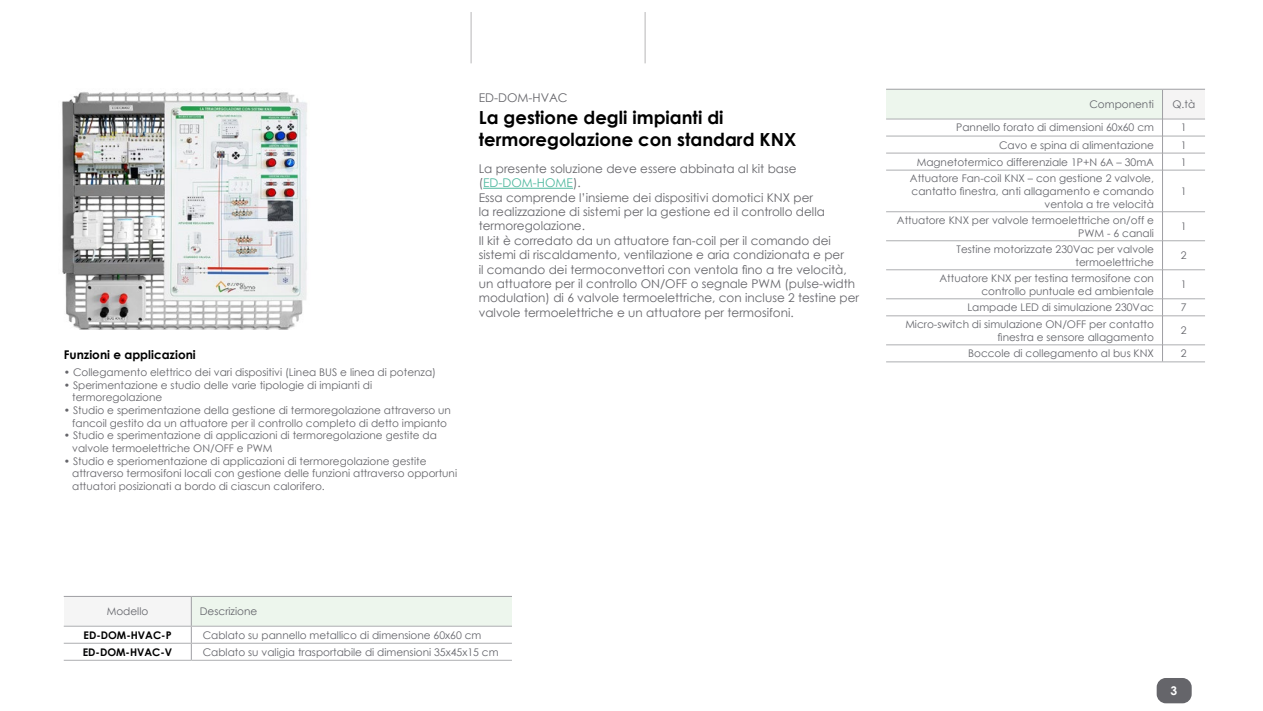
<style>
.page{position:relative;width:1263px;height:711px;background:#fff}
.page>*{position:absolute;margin:0;border:0;box-sizing:border-box;transform-origin:0 0}
.t1{font:700 18px/21.6px "Century Gothic";color:#000}
.t2{font:12px/14.4px "Century Gothic";color:#65656a}
.t3{font:700 12px "Century Gothic";color:#000}
.t4{font:700 12px "Century Gothic";color:#fff}
.t5{font:10.5px/12.6px "Century Gothic";color:#64656b;text-align:right}
.t6{font:10.5px/12.6px "Century Gothic";color:#65656a}
.t7{font:700 10.5px "Century Gothic";color:#000}
.t8{font:10.5px "Century Gothic";color:#63646a}
.s1{color:#4eb89e}
</style>
<div class="page">
<img style="left:62px;top:92px;width:245px;height:237px">
<hr style="left:483px;top:188px;width:90px;height:1px;background:#4eb89e">
<div style="left:886px;top:89px;width:276px;height:30px;background:#edf6ed"></div>
<div style="left:1162px;top:89px;width:43px;height:30px;background:#f5f4f4"></div>
<hr style="left:886px;top:119px;width:276px;height:1px;background:#adaeb1">
<hr style="left:1163px;top:119px;width:42px;height:1px;background:#adaeb1">
<hr style="left:886px;top:136px;width:276px;height:1px;background:#adaeb1">
<hr style="left:1163px;top:136px;width:42px;height:1px;background:#adaeb1">
<hr style="left:886px;top:153px;width:276px;height:1px;background:#adaeb1">
<hr style="left:1163px;top:153px;width:42px;height:1px;background:#adaeb1">
<hr style="left:886px;top:170px;width:276px;height:1px;background:#adaeb1">
<hr style="left:1163px;top:170px;width:42px;height:1px;background:#adaeb1">
<hr style="left:886px;top:211px;width:276px;height:1px;background:#adaeb1">
<hr style="left:1163px;top:211px;width:42px;height:1px;background:#adaeb1">
<hr style="left:886px;top:240px;width:276px;height:1px;background:#adaeb1">
<hr style="left:1163px;top:240px;width:42px;height:1px;background:#adaeb1">
<hr style="left:886px;top:269px;width:276px;height:1px;background:#adaeb1">
<hr style="left:1163px;top:269px;width:42px;height:1px;background:#adaeb1">
<hr style="left:886px;top:298px;width:276px;height:1px;background:#adaeb1">
<hr style="left:1163px;top:298px;width:42px;height:1px;background:#adaeb1">
<hr style="left:886px;top:315px;width:276px;height:1px;background:#adaeb1">
<hr style="left:1163px;top:315px;width:42px;height:1px;background:#adaeb1">
<hr style="left:886px;top:344px;width:276px;height:1px;background:#adaeb1">
<hr style="left:1163px;top:344px;width:42px;height:1px;background:#adaeb1">
<hr style="left:886px;top:361px;width:276px;height:1px;background:#adaeb1">
<hr style="left:1162px;top:361px;width:43px;height:1px;background:#adaeb1">
<hr style="left:886px;top:89px;width:276px;height:1px;background:#9f9fa3">
<hr style="left:1162px;top:89px;width:43px;height:1px;background:#9f9fa3">
<hr style="left:1162px;top:89px;width:1px;height:30px;background:#9f9fa3">
<svg style="left:1162px;top:119px;width:1px;height:51px"></svg>
<hr style="left:1162px;top:170px;width:1px;height:41px;background:#9f9fa3">
<svg style="left:1162px;top:211px;width:1px;height:150px"></svg>
<div style="left:64px;top:596px;width:127px;height:29px;background:#f5f5f5"></div>
<div style="left:191px;top:596px;width:321px;height:29px;background:#edf6ed"></div>
<svg style="left:191px;top:596px;width:1px;height:63px"></svg>
<hr style="left:64px;top:625px;width:127px;height:1px;background:#adaeb1">
<hr style="left:191px;top:625px;width:321px;height:1px;background:#adaeb1">
<hr style="left:64px;top:642px;width:127px;height:1px;background:#adaeb1">
<hr style="left:191px;top:642px;width:321px;height:1px;background:#adaeb1">
<hr style="left:64px;top:659px;width:127px;height:1px;background:#adaeb1">
<hr style="left:191px;top:659px;width:321px;height:1px;background:#adaeb1">
<hr style="left:64px;top:595px;width:127px;height:1px;background:#9f9fa3">
<hr style="left:191px;top:595px;width:321px;height:1px;background:#9f9fa3">
<div style="left:1157px;top:678px;width:34px;height:24px;background:#65656a;border-radius:9px"></div>
<div style="left:1157px;top:677px;width:35px;height:25px;border:2px solid #65656a;border-radius:9px"></div>
<hr style="left:471px;top:12px;width:1px;height:51px;background:#b7b6b8">
<hr style="left:645px;top:12px;width:1px;height:51px;background:#b7b6b8">
<p class="t2" style="left:479px;top:91px;width:90px">ED-DOM-HVAC</p>
<h1 class="t1" style="left:479px;top:106px;width:319px">La gestione degli impianti di termoregolazione con standard KNX</h1>
<p class="t2" style="left:479px;top:161px;width:382px">La presente soluzione deve essere abbinata al kit base (<span class="s1">ED-DOM-HOME</span>).<br>Essa comprende l’insieme dei dispositivi domotici KNX per<br>la realizzazione di sistemi per la gestione ed il controllo della termoregolazione.<br>Il kit è corredato da un attuatore fan-coil per il comando dei sistemi di riscaldamento, ventilazione e aria condizionata e per<br>il comando dei termoconvettori con ventola fino a tre velocità, un attuatore per il controllo ON/OFF o segnale PWM (pulse-width modulation) di 6 valvole termoelettriche, con incluse 2 testine per valvole termoelettriche e un attuatore per termosifoni.</p>
<p class="t5" style="left:1089px;top:98px;width:66px">Componenti</p>
<p class="t5" style="left:1172px;top:98px;width:24px">Q.tà</p>
<p class="t5" style="left:956px;top:121px;width:199px">Pannello forato di dimensioni 60x60 cm</p>
<p class="t5" style="left:1181px;top:121px;width:7px">1</p>
<p class="t5" style="left:999px;top:138px;width:156px">Cavo e spina di alimentazione</p>
<p class="t5" style="left:1181px;top:138px;width:7px">1</p>
<p class="t5" style="left:917px;top:155px;width:239px">Magnetotermico differenziale 1P+N 6A – 30mA</p>
<p class="t5" style="left:1181px;top:155px;width:7px">1</p>
<p class="t5" style="left:910px;top:172px;width:246px">Attuatore Fan-coil KNX – con gestione 2 valvole, cantatto finestra, anti allagamento e comando ventola a tre velocità</p>
<p class="t5" style="left:1181px;top:184px;width:7px">1</p>
<p class="t5" style="left:897px;top:213px;width:259px">Attuatore KNX per valvole termoelettriche on/off e<br>PWM - 6 canali</p>
<p class="t5" style="left:1181px;top:220px;width:7px">1</p>
<p class="t5" style="left:956px;top:242px;width:199px">Testine motorizzate 230Vac per valvole termoelettriche</p>
<p class="t5" style="left:1181px;top:249px;width:7px">2</p>
<p class="t5" style="left:939px;top:271px;width:216px">Attuatore KNX per testina termosifone con controllo puntuale ed ambientale</p>
<p class="t5" style="left:1181px;top:278px;width:7px">1</p>
<p class="t5" style="left:967px;top:301px;width:188px">Lampade LED di simulazione 230Vac</p>
<p class="t5" style="left:1181px;top:301px;width:7px">7</p>
<p class="t5" style="left:905px;top:317px;width:250px">Micro-switch di simulazione ON/OFF per contatto finestra e sensore allagamento</p>
<p class="t5" style="left:1181px;top:324px;width:7px">2</p>
<p class="t3" style="left:64px;top:345px;width:133px">Funzioni e applicazioni</p>
<p class="t5" style="left:968px;top:347px;width:187px">Boccole di collegamento al bus KNX</p>
<p class="t5" style="left:1181px;top:347px;width:7px">2</p>
<p class="t6" style="left:64px;top:366px;width:374px">• Collegamento elettrico dei vari dispositivi (Linea BUS e linea di potenza)</p>
<p class="t6" style="left:72px;top:378px;width:301px;text-indent:-9px">• Sperimentazione e studio delle varie tipologie di impianti di termoregolazione</p>
<p class="t6" style="left:64px;top:403px;width:389px;text-align:center">• Studio e sperimentazione della gestione di termoregolazione attraverso un fancoil gestito da un attuatore per il controllo completo di detto impianto</p>
<p class="t6" style="left:72px;top:429px;width:366px;text-indent:-9px">• Studio e sperimentazione di applicazioni di termoregolazione gestite da valvole termoelettriche ON/OFF e PWM</p>
<p class="t6" style="left:72px;top:454px;width:386px;text-indent:-9px">• Studio e speriomentazione di applicazioni di termoregolazione gestite attraverso termosifoni locali con gestione delle funzioni attraverso opportuni attuatori posizionati a bordo di ciascun calorifero.</p>
<p class="t5" style="left:107px;top:604px;width:43px">Modello</p>
<p class="t8" style="left:200px;top:603px;width:59px">Descrizione</p>
<p class="t7" style="left:84px;top:626px;width:89px">ED-DOM-HVAC-P</p>
<p class="t5" style="left:203px;top:628px;width:280px">Cablato su pannello metallico di dimensione 60x60 cm</p>
<p class="t7" style="left:83px;top:643px;width:91px">ED-DOM-HVAC-V</p>
<p class="t5" style="left:203px;top:645px;width:297px">Cablato su valigia trasportabile di dimensioni 35x45x15 cm</p>
<p class="t4" style="left:1170px;top:681px;width:8px">3</p>
</div>
